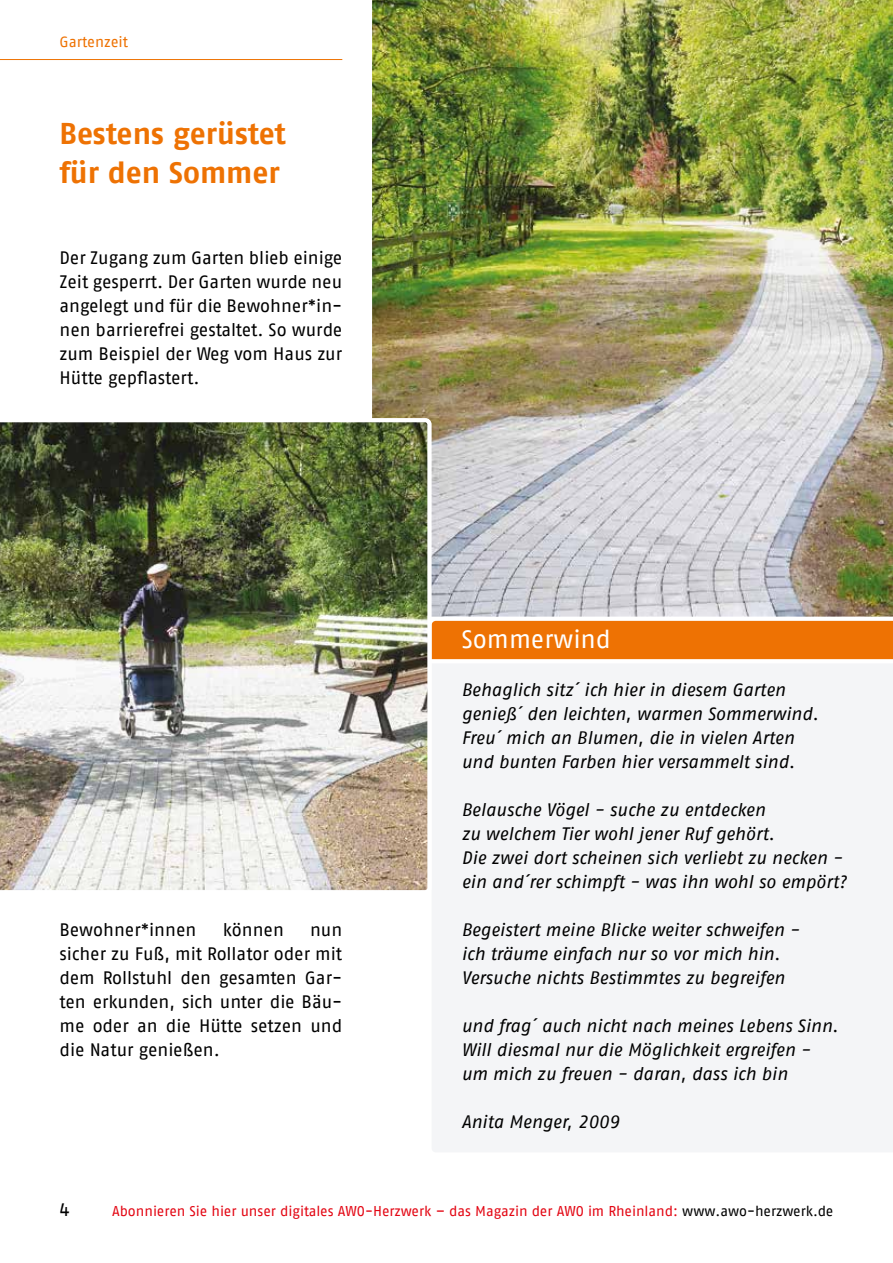
<style>
.page{position:relative;width:893px;height:1263px;background:#fff}
.page>*{position:absolute;margin:0;border:0;box-sizing:border-box;transform-origin:0 0}
.t1{font:700 30px/39px "AWO Fago Office";color:#ee7203}
.t2{font:25.5px "AWO Fago Office";color:#fff}
.t3{font:italic 18px/24px "AWO Fago Office";letter-spacing:-.005em;color:#000}
.t4{font:18px/24px "AWO Fago Office";color:#000;text-align:justify}
.t5{font:15px "AWO Fago Office";color:#ee7203}
.t6{font:14.25px "AWO Fago Office";color:#e30613}
.s1{color:#000}
</style>
<div class="page">
<div style="left:432px;top:664px;width:461px;height:488px;background:#f4f5f7"></div>
<div style="left:434px;top:621px;width:459px;height:38px;background:#ee7203"></div>
<hr style="left:0;top:59px;width:342px;height:1px;background:#ee7203">
<img style="left:372px;top:0;width:521px;height:617px">
<img style="left:0;top:416px;width:434px;height:480px">
<p class="t5" style="left:60px;top:33px;width:70px">Gartenzeit</p>
<h1 class="t1" style="left:60px;top:114px;width:228px">Bestens gerüstet für den Sommer</h1>
<p class="t4" style="left:60px;top:246px;width:284px">Der Zugang zum Garten blieb einige Zeit gesperrt. Der Garten wurde neu angelegt und für die Bewohner*in&shy;nen barrierefrei gestaltet. So wurde zum Beispiel der Weg vom Haus zur Hütte gepflastert.</p>
<p class="t4" style="left:60px;top:918px;width:138px">Bewohner*innen</p>
<p class="t4" style="left:223px;top:918px;width:63px">können</p>
<p class="t4" style="left:60px;top:918px;width:284px;text-indent:251px">nun sicher zu Fuß, mit Rollator oder mit dem Rollstuhl den gesamten Gar&shy;ten erkunden, sich unter die Bäu&shy;me oder an die Hütte setzen und die Natur genießen.</p>
<h2 class="t2" style="left:461px;top:625px;width:151px">Sommerwind</h2>
<p class="t3" style="left:461px;top:678px;width:359px">Behaglich sitz´ ich hier in diesem Garten genieß´ den leichten, warmen Sommerwind.<br>Freu´ mich an Blumen, die in vielen Arten und bunten Farben hier versammelt sind.</p>
<p class="t3" style="left:461px;top:798px;width:386px">Belausche Vögel - suche zu entdecken<br>zu welchem Tier wohl jener Ruf gehört.<br>Die zwei dort scheinen sich verliebt zu necken - ein and´rer schimpft - was ihn wohl so empört?</p>
<p class="t3" style="left:461px;top:918px;width:340px">Begeistert meine Blicke weiter schweifen - ich träume einfach nur so vor mich hin.<br>Versuche nichts Bestimmtes zu begreifen</p>
<p class="t3" style="left:461px;top:1014px;width:378px">und frag´ auch nicht nach meines Lebens Sinn.<br>Will diesmal nur die Möglichkeit ergreifen - um mich zu freuen - daran, dass ich bin</p>
<p class="t3" style="left:461px;top:1110px;width:160px">Anita Menger, 2009</p>
<p class="t4" style="left:60px;top:1197px;width:12px">4</p>
<p class="t6" style="left:112px;top:1202px;width:723px">Abonnieren Sie hier unser digitales AWO-Herzwerk – das Magazin der AWO im Rheinland: <span class="s1">www.awo-herzwerk.de</span></p>
</div>
